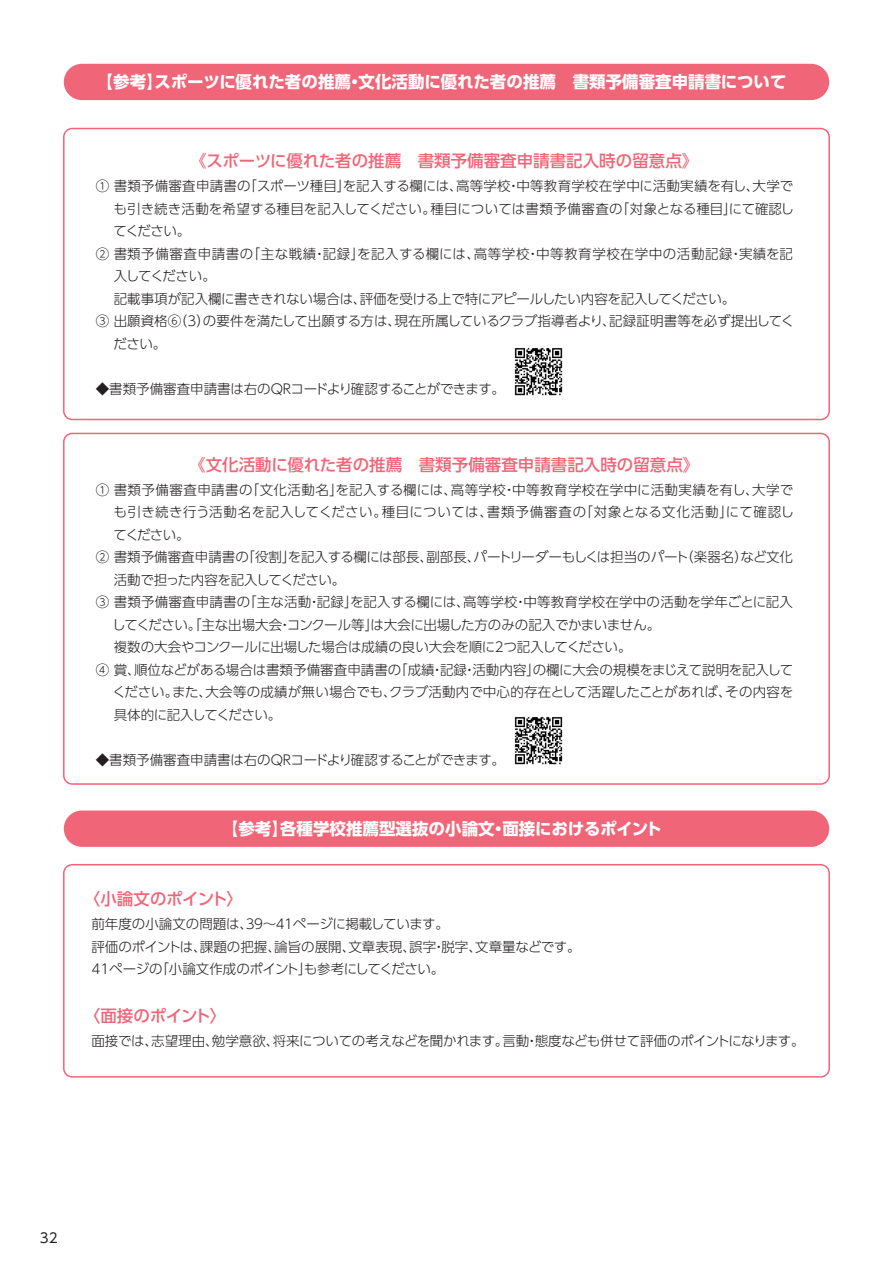
<style>
.page{position:relative;width:893px;height:1263px;background:#fff}
.page>*{position:absolute;margin:0;border:0;box-sizing:border-box;transform-origin:0 0}
.t1{font:500 16.5px "UD Shin Go Pr 6";color:#f16578}
.t2{font:700 16.5px "UD Shin Go Pr 6";color:#fff}
.t3{font:500 16.5px "UD Shin Go Pr 6";letter-spacing:-.025em;color:#f16578}
.t4{font:300 13.5px/22.5px "UD Shin Go Pr 6";letter-spacing:-.01em;color:#231f20;text-align:justify}
.t5{font:300 13.5px "UD Shin Go Pr 6";letter-spacing:-.03em;color:#231f20}
.t6{font:300 13.5px/22.5px "UD Shin Go Pr 6";letter-spacing:.045em;color:#231f20}
.t7{font:13.5px "UD Shin Go Pr 6";color:#231f20}
</style>
<div class="page">
<div style="left:63px;top:128px;width:767px;height:292px;border:2px solid #f16578;border-radius:9px"></div>
<div style="left:63px;top:433px;width:767px;height:352px;border:2px solid #f16578;border-radius:9px"></div>
<div style="left:63px;top:864px;width:767px;height:214px;border:2px solid #f16578;border-radius:9px"></div>
<div style="left:64px;top:64px;width:765px;height:36px;background:#f16578;border-radius:18px"></div>
<div style="left:64px;top:810px;width:765px;height:37px;background:#f16578;border-radius:18px"></div>
<img style="left:514px;top:348px;width:49px;height:48px">
<img style="left:514px;top:717px;width:49px;height:48px">
<p class="t2" style="left:96px;top:68px;width:692px">【参考】スポーツに優れた者の推薦・文化活動に優れた者の推薦　書類予備審査申請書について</p>
<p class="t1" style="left:190px;top:147px;width:510px">《スポーツに優れた者の推薦　書類予備審査申請書記入時の留意点》</p>
<p class="t4" style="left:113px;top:174px;width:682px;text-indent:-18px">① 書類予備審査申請書の「スポーツ種目」を記入する欄には、高等学校・中等教育学校在学中に活動実績を有し、大学でも引き続き活動を希望する種目を記入してください。種目については書類予備審査の「対象となる種目」にて確認してください。</p>
<p class="t6" style="left:114px;top:242px;width:681px;text-indent:-18px">② 書類予備審査申請書の「主な戦績・記録」を記入する欄には、高等学校・中等教育学校在学中の活動記録・実績を記入してください。</p>
<p class="t5" style="left:96px;top:288px;width:641px">　 記載事項が記入欄に書ききれない場合は、評価を受ける上で特にアピールしたい内容を記入してください。</p>
<p class="t4" style="left:113px;top:309px;width:682px;text-indent:-18px">③ 出願資格⑥（3）の要件を満たして出願する方は、現在所属しているクラブ指導者より、記録証明書等を必ず提出してください。</p>
<p class="t4" style="left:96px;top:377px;width:411px">◆書類予備審査申請書は右のQRコードより確認することができます。</p>
<p class="t1" style="left:189px;top:451px;width:512px">《文化活動に優れた者の推薦　書類予備審査申請書記入時の留意点》</p>
<p class="t4" style="left:113px;top:478px;width:682px;text-indent:-18px">① 書類予備審査申請書の「文化活動名」を記入する欄には、高等学校・中等教育学校在学中に活動実績を有し、大学でも引き続き行う活動名を記入してください。種目については、書類予備審査の「対象となる文化活動」にて確認してください。</p>
<p class="t4" style="left:114px;top:545px;width:681px;text-indent:-18px">② 書類予備審査申請書の「役割」を記入する欄には部長、副部長、パートリーダーもしくは担当のパート（楽器名）など文化活動で担った内容を記入してください。</p>
<p class="t4" style="left:112px;top:590px;width:682px;text-indent:-16px">③ 書類予備審査申請書の「主な活動・記録」を記入する欄には、高等学校・中等教育学校在学中の活動を学年ごとに記入してください。「主な出場大会・コンクール等」は大会に出場した方のみの記入でかまいません。</p>
<p class="t4" style="left:96px;top:635px;width:537px">　 複数の大会やコンクールに出場した場合は成績の良い大会を順に2つ記入してください。</p>
<p class="t4" style="left:113px;top:658px;width:682px;text-indent:-17px">④ 賞、順位などがある場合は書類予備審査申請書の「成績・記録・活動内容」の欄に大会の規模をまじえて説明を記入してください。また、大会等の成績が無い場合でも、クラブ活動内で中心的存在として活躍したことがあれば、その内容を具体的に記入してください。</p>
<p class="t4" style="left:96px;top:748px;width:411px">◆書類予備審査申請書は右のQRコードより確認することができます。</p>
<p class="t2" style="left:222px;top:815px;width:442px">【参考】各種学校推薦型選抜の小論文・面接におけるポイント</p>
<p class="t1" style="left:84px;top:885px;width:160px">〈小論文のポイント〉</p>
<p class="t4" style="left:91px;top:912px;width:359px">前年度の小論文の問題は、３９〜４１ページに掲載しています。</p>
<p class="t4" style="left:91px;top:935px;width:491px">評価のポイントは、課題の把握、論旨の展開、文章表現、誤字・脱字、文章量などです。</p>
<p class="t5" style="left:91px;top:958px;width:354px">41ページの「小論文作成のポイント」も参考にしてください。</p>
<p class="t3" style="left:84px;top:1002px;width:144px">〈面接のポイント〉</p>
<p class="t4" style="left:91px;top:1029px;width:715px">面接では、志望理由、勉学意欲、将来についての考えなどを聞かれます。言動・態度なども併せて評価のポイントになります。</p>
<p class="t7" style="left:40px;top:1227px;width:19px">32</p>
</div>
